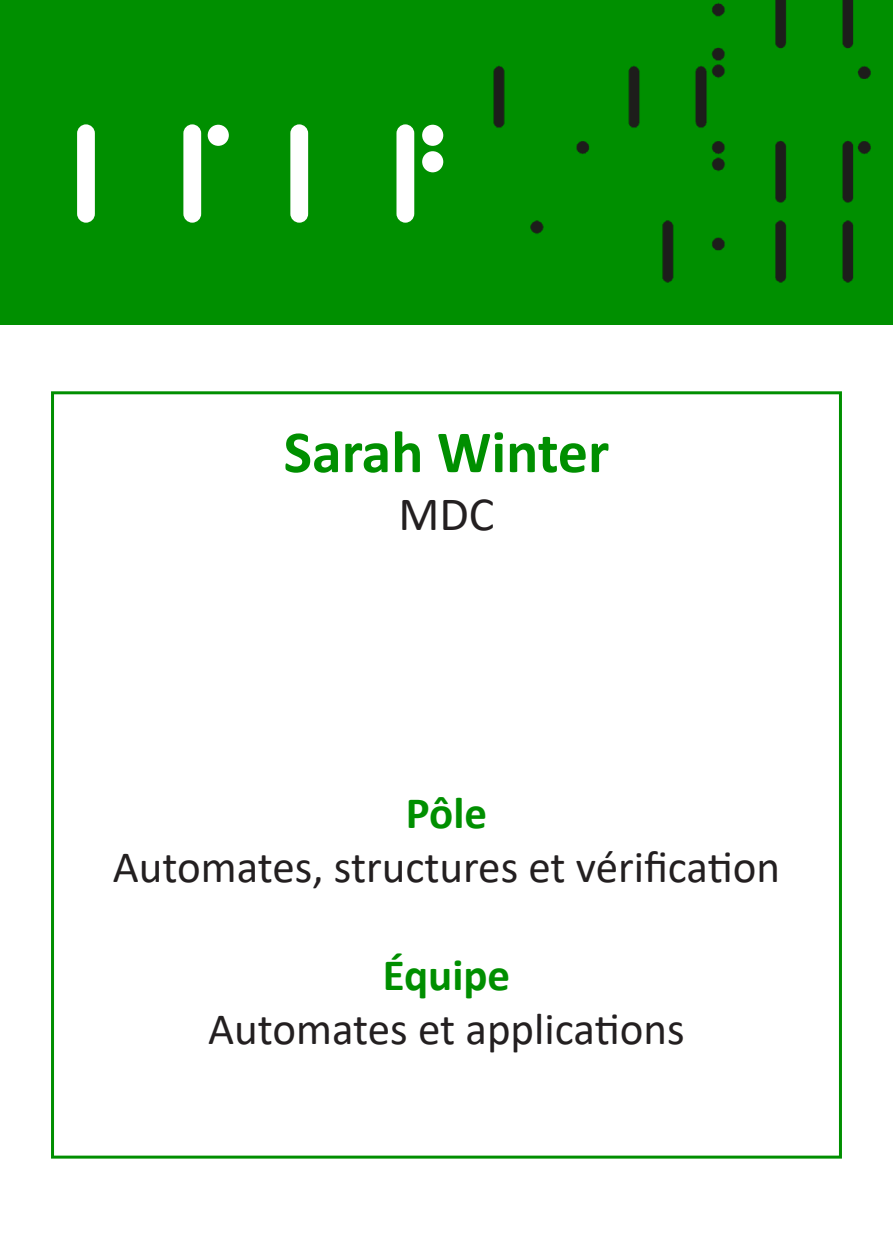
<style>
.page{position:relative;width:893px;height:1259px;background:#fff}
.page>*{position:absolute;margin:0;border:0;box-sizing:border-box;transform-origin:0 0}
.t1{font:700 60px "Calibri";color:#008f00}
.t2{font:48px "Calibri";color:#231f20}
.t3{font:45px "Calibri";color:#231f20}
.t4{font:700 45px "Calibri";color:#008f00}
</style>
<div class="page">
<div style="left:51px;top:391px;width:791px;height:767px;border:3px solid #008f00"></div>
<div style="left:0;top:0;width:893px;height:325px;background:#008f00"></div>
<svg style="left:77px;top:124px;width:337px;height:99px"></svg>
<div style="left:208px;top:125px;width:21px;height:21px;background:#fff;border-radius:50%"></div>
<div style="left:422px;top:125px;width:21px;height:21px;background:#fff;border-radius:50%"></div>
<div style="left:422px;top:151px;width:21px;height:21px;background:#fff;border-radius:50%"></div>
<img style="left:493px;top:0;width:378px;height:283px">
<p class="t1" style="left:284px;top:410px;width:327px">Sarah Winter</p>
<p class="t2" style="left:398px;top:480px;width:98px">MDC</p>
<p class="t4" style="left:406px;top:781px;width:83px">Pôle</p>
<p class="t3" style="left:113px;top:836px;width:669px">Automates, structures et vérification</p>
<p class="t4" style="left:383px;top:943px;width:129px">Équipe</p>
<p class="t3" style="left:208px;top:998px;width:478px">Automates et applications</p>
</div>
